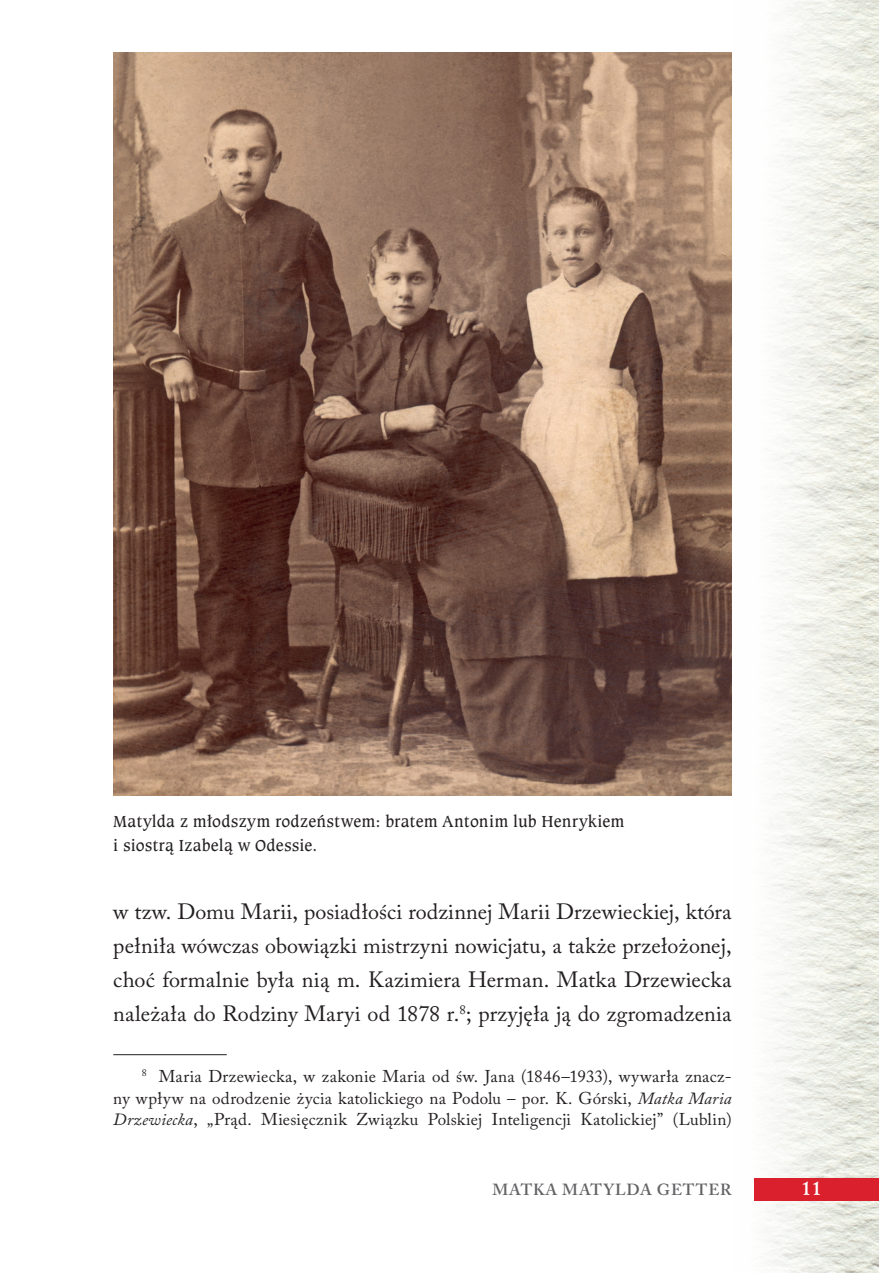
<style>
.page{position:relative;width:879px;height:1273px;background:#fff}
.page>*{position:absolute;margin:0;border:0;box-sizing:border-box;transform-origin:0 0}
.t1{font:22px/34px "Adobe Caslon Pro";letter-spacing:.005em;color:#231f20;text-align:justify}
.t2{font:700 20px "Caxton Bk EU";color:#fff}
.t3{font:17px/21.6px "Adobe Caslon Pro";letter-spacing:.015em;color:#231f20;text-align:justify}
.t4{font:17px/24px "Caxton Bk EU";letter-spacing:.005em;color:#231f20}
.t5{font:600 16px "Adobe Caslon Pro";letter-spacing:.055em;color:#636366}
.s1{font-style:italic}
</style>
<div class="page">
<img style="left:731px;top:0;width:147px;height:1272px">
<div style="left:754px;top:1177px;width:124px;height:23px;background:#da202d"></div>
<hr style="left:113px;top:1053px;width:114px;height:1px;background:#231f20">
<img style="left:113px;top:53px;width:618px;height:742px">
<p class="t4" style="left:113px;top:809px;width:513px">Matylda z młodszym rodzeństwem: bratem Antonim lub Henrykiem i siostrą Izabelą w Odessie.</p>
<p class="t1" style="left:113px;top:894px;width:619px">w tzw. Domu Marii, posiadłości rodzinnej Marii Drzewieckiej, która pełniła wówczas obowiązki mistrzyni nowicjatu, a także przełożonej, choć formalnie była nią m. Kazimiera Herman. Matka Drzewiecka należała do Rodziny Maryi od 1878 r.<sup>8</sup>; przyjęła ją do zgromadzenia</p>
<p class="t3" style="left:113px;top:1065px;width:620px;text-indent:28px"><sup>8</sup> Maria Drzewiecka, w zakonie Maria od św. Jana (1846–1933), wywarła znacz&shy;ny wpływ na odrodzenie życia katolickiego na Podolu – por. K. Górski, <span class="s1">Matka Maria Drzewiecka</span>, „Prąd. Miesięcznik Związku Polskiej Inteligencji Katolickiej” (Lublin)</p>
<p class="t5" style="left:492px;top:1179px;width:240px">MATKA MATYLDA GETTER</p>
<p class="t2" style="left:800px;top:1175px;width:23px">11</p>
</div>
